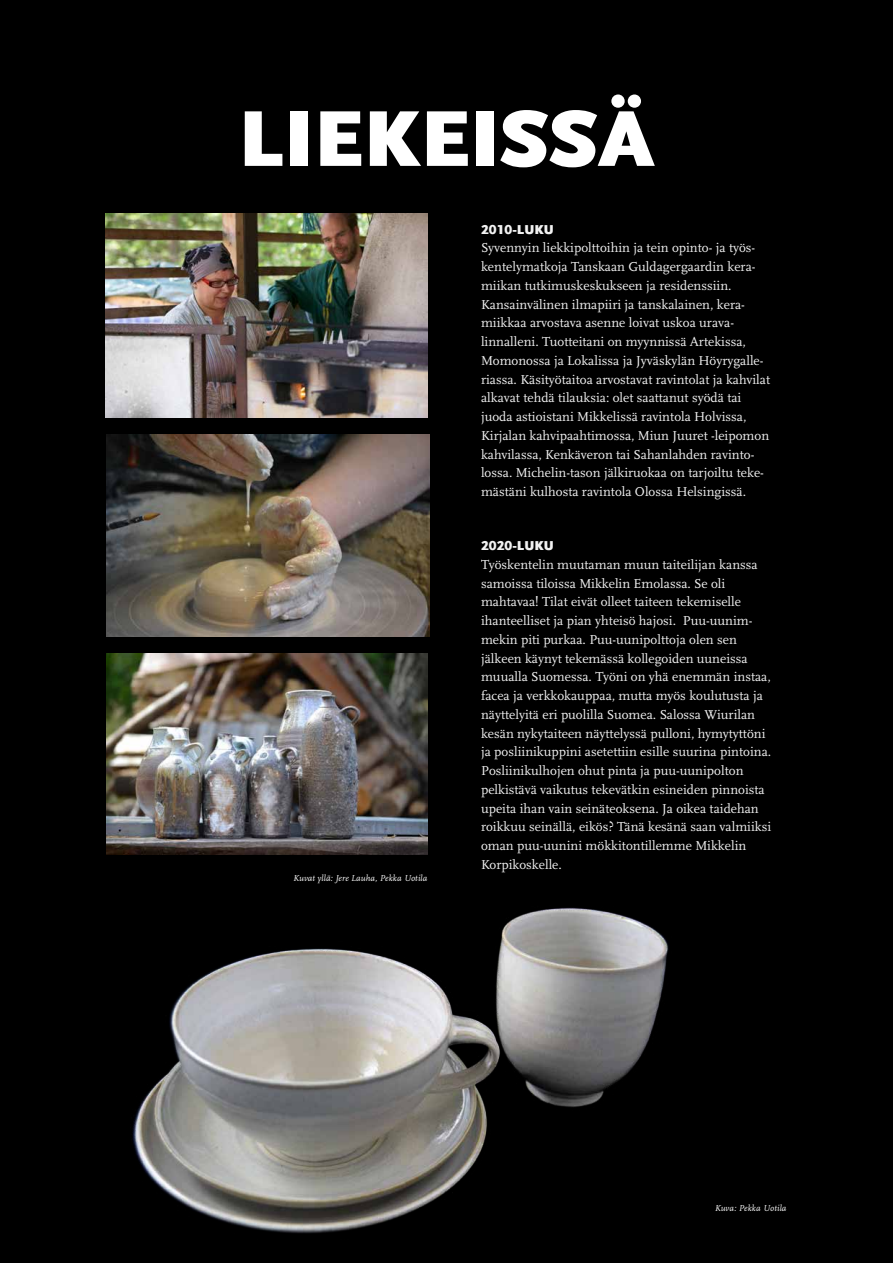
<style>
.page{position:relative;width:893px;height:1263px;background:#000}
.page>*{position:absolute;margin:0;border:0;box-sizing:border-box;transform-origin:0 0}
.t1{font:900 82.65px "Scala Sans Pro";color:#fff}
.t2{font:13.5px/18.8px "Scala Pro";color:#fff}
.t3{font:900 13.5px "Scala Sans Pro";color:#fff}
.t4{font:italic 9px "Scala Pro";letter-spacing:.01em;color:#fff}
</style>
<div class="page">
<img style="left:132px;top:843px;width:537px;height:390px">
<img style="left:106px;top:435px;width:323px;height:202px">
<img style="left:106px;top:213px;width:321px;height:204px">
<img style="left:107px;top:653px;width:320px;height:202px">
<h1 class="t1" style="left:238px;top:91px;width:418px">LIEKEISSÄ</h1>
<p class="t3" style="left:481px;top:221px;width:74px">2010-LUKU</p>
<p class="t2" style="left:481px;top:239px;width:290px">Syvennyin liekkipolttoihin ja tein opinto- ja työs&shy;kentelymatkoja Tanskaan Guldagergaardin kera&shy;miikan tutkimuskeskukseen ja residenssiin.<br>Kansainvälinen ilmapiiri ja tanskalainen, kera&shy;miikkaa arvostava asenne loivat uskoa urava&shy;linnalleni. Tuotteitani on myynnissä Artekissa, Momonossa ja Lokalissa ja Jyväskylän Höyrygalle&shy;riassa. Käsityötaitoa arvostavat ravintolat ja kahvilat alkavat tehdä tilauksia: olet saattanut syödä tai juoda astioistani Mikkelissä ravintola Holvissa, Kirjalan kahvipaahtimossa, Miun Juuret -leipomon kahvilassa, Kenkäveron tai Sahanlahden ravinto&shy;lossa. Michelin-tason jälkiruokaa on tarjoiltu teke&shy;mästäni kulhosta ravintola Olossa Helsingissä.</p>
<p class="t4" style="left:293px;top:873px;width:136px">Kuvat yllä: Jere Lauha, Pekka Uotila</p>
<p class="t3" style="left:481px;top:538px;width:74px">2020-LUKU</p>
<p class="t2" style="left:481px;top:555px;width:292px">Työskentelin muutaman muun taiteilijan kanssa samoissa tiloissa Mikkelin Emolassa. Se oli mahtavaa! Tilat eivät olleet taiteen tekemiselle ihanteelliset ja pian yhteisö hajosi. Puu-uunim&shy;mekin piti purkaa. Puu-uunipolttoja olen sen jälkeen käynyt tekemässä kollegoiden uuneissa muualla Suomessa. Työni on yhä enemmän instaa, facea ja verkkokauppaa, mutta myös koulutusta ja näyttelyitä eri puolilla Suomea. Salossa Wiurilan kesän nykytaiteen näyttelyssä pulloni, hymytyttöni ja posliinikuppini asetettiin esille suurina pintoina.<br>Posliinikulhojen ohut pinta ja puu-uunipolton pelkistävä vaikutus tekevätkin esineiden pinnoista upeita ihan vain seinäteoksena. Ja oikea taidehan roikkuu seinällä, eikös? Tänä kesänä saan valmiiksi oman puu-uunini mökkitontillemme Mikkelin Korpikoskelle.</p>
<p class="t4" style="left:715px;top:1203px;width:73px">Kuva: Pekka Uotila</p>
</div>
